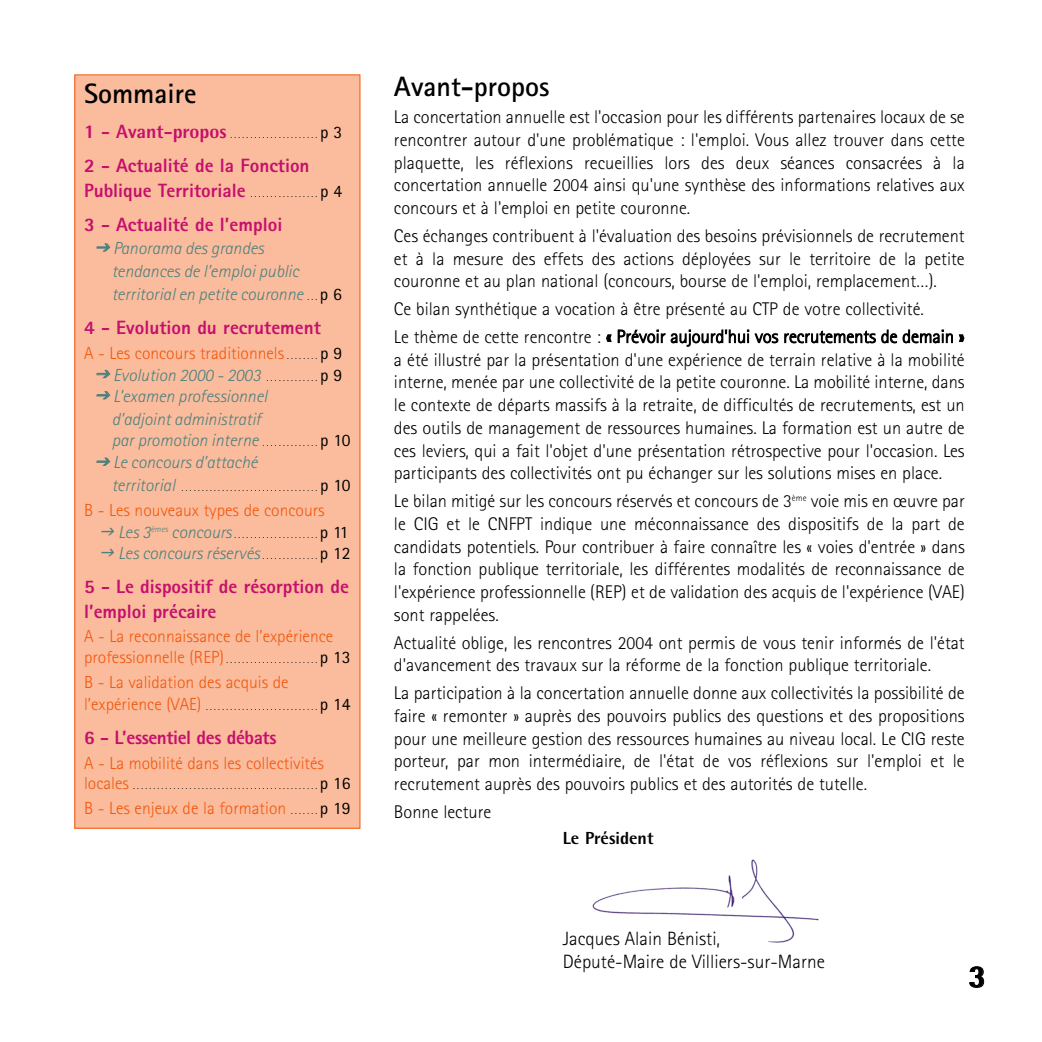
<style>
.page{position:relative;width:1042px;height:1042px;background:#fff}
.page>*{position:absolute;margin:0;border:0;box-sizing:border-box;transform-origin:0 0}
.t1{font:800 31.5px "Rotis Semi Sans";color:#000}
.t2{font:700 28px "Rotis Sans Serif";color:#000}
.t3{font:800 19.25px/24.5px "Rotis Sans Serif";color:#c50f6d}
.t4{font:300 19.25px/23.1px "Rotis Sans Serif";color:#000}
.t5{font:800 19.25px "Rotis Sans Serif";letter-spacing:-.02em;color:#c50f6d}
.t6{font:300 18.38px/22.8px "Rotis Sans Serif";color:#000;text-align:justify}
.t7{font:italic 300 17.5px/22.8px "Rotis Sans Serif";color:#4f807d}
.t8{font:300 17.5px "Rotis Sans Serif";color:#f2570b}
.t9{font:800 17.5px "Rotis Semi Sans";color:#000}
.t10{font:8.75px "Rotis Sans Serif";color:#000}
.s1{font-family:"Rotis Semi Sans";font-weight:800;font-size:19.25px;color:#c50f6d}
.s2{font-size:17.5px}
.s3{font-weight:400;font-size:8.75px;color:#000}
.s4{font-weight:400;font-size:17.5px;color:#000}
.s5{font-weight:400;font-style:normal;font-size:8.75px;color:#000}
.s6{font-weight:400;font-style:normal;color:#000}
.s7{font-style:normal;color:#f2570b}
.s8{font-weight:300;font-style:italic;font-size:17.5px;color:#4f807d}
.s9{font-weight:300;font-size:17.5px;color:#f2570b}
.s10{font-weight:400;color:#000}
</style>
<div class="page">
<div style="left:75px;top:75px;width:285px;height:753px;background:#fabc9d"></div>
<img style="left:592px;top:859px;width:227px;height:84px">
<h2 class="t2" style="left:84px;top:84px;width:114px">Sommaire</h2>
<p class="t10" style="left:84px;top:132px;width:260px"><span class="s1">1 - Avant-propos</span> . . . . . . . . . . . . . . . . . . . . . . <span class="s2">p 3</span></p>
<p class="t3" style="left:84px;top:155px;width:260px">2 - Actualité de la Fonction<br>Publique Territoriale <span class="s3">. . . . . . . . . . . . . . . . .</span> <span class="s4">p 4</span></p>
<p class="t3" style="left:84px;top:214px;width:200px">3 - Actualité de l’emploi</p>
<p class="t7" style="left:112px;top:238px;width:232px">Panorama des grandes<br>tendances de l’emploi public territorial en petite couronne <span class="s5">. . .</span> <span class="s6">p 6</span></p>
<p class="t3" style="left:84px;top:317px;width:238px">4 - Evolution du recrutement</p>
<p class="t7" style="left:113px;top:343px;width:231px;line-height:21.7px;text-align:justify;text-indent:-29px"><span class="s7">A - Les concours traditionnels</span> <span class="s5">. . . . . . . .</span> <span class="s6">p 9<br></span>Evolution 2000 - 2003 <span class="s5">. . . . . . . . . . . . .</span> <span class="s6">p 9<br></span>L’examen professionnel</p>
<p class="t7" style="left:112px;top:410px;width:240px;line-height:21px">d’adjoint administratif<br>par promotion interne <span class="s5">. . . . . . . . . . . . . .</span> <span class="s6">p 10</span></p>
<p class="t7" style="left:113px;top:453px;width:146px">Le concours d’attaché</p>
<p class="t10" style="left:112px;top:485px;width:240px"><span class="s8">territorial</span> . . . . . . . . . . . . . . . . . . . . . . . . . . . . . . . . . . <span class="s2">p 10</span></p>
<p class="t8" style="left:84px;top:503px;width:242px">B - Les nouveaux types de concours</p>
<p class="t10" style="left:118px;top:532px;width:232px"><span class="s8">Les 3</span><sup>èmes</sup> <span class="s8">concours</span> . . . . . . . . . . . . . . . . . . . . . <span class="s2">p 11</span></p>
<p class="t7" style="left:118px;top:543px;width:234px">Les concours réservés <span class="s5">. . . . . . . . . . . . . .</span> <span class="s6">p 12</span></p>
<p class="t3" style="left:84px;top:576px;width:266px">5 - Le dispositif de résorption de l’emploi précaire</p>
<p class="t8" style="left:84px;top:630px;width:251px">A - La reconnaissance de l’expérience</p>
<p class="t10" style="left:84px;top:657px;width:268px"><span class="s9">professionnelle (REP)</span> . . . . . . . . . . . . . . . . . . . . . . . <span class="s2">p 13</span></p>
<p class="t8" style="left:84px;top:675px;width:206px">B - La validation des acquis de</p>
<p class="t10" style="left:84px;top:703px;width:268px"><span class="s9">l’expérience (VAE)</span> . . . . . . . . . . . . . . . . . . . . . . . . . . . . <span class="s2">p 14</span></p>
<p class="t5" style="left:84px;top:731px;width:194px">6 - L’essentiel des débats</p>
<p class="t8" style="left:84px;top:756px;width:241px">A - La mobilité dans les collectivités</p>
<p class="t10" style="left:84px;top:783px;width:268px"><span class="s9">locales</span> . . . . . . . . . . . . . . . . . . . . . . . . . . . . . . . . . . . . . . . . . . . . . . <span class="s2">p 16</span></p>
<p class="t8" style="left:84px;top:802px;width:268px">B - Les enjeux de la formation <span class="s3">. . . . . . .</span> <span class="s10">p 19</span></p>
<h2 class="t2" style="left:394px;top:76px;width:157px">Avant-propos</h2>
<p class="t6" style="left:394px;top:107px;width:572px">La concertation annuelle est l'occasion pour les différents partenaires locaux de se rencontrer autour d'une problématique : l'emploi. Vous allez trouver dans cette plaquette, les réflexions recueillies lors des deux séances consacrées à la concertation annuelle 2004 ainsi qu'une synthèse des informations relatives aux concours et à l'emploi en petite couronne.</p>
<p class="t6" style="left:394px;top:226px;width:572px">Ces échanges contribuent à l'évaluation des besoins prévisionnels de recrutement et à la mesure des effets des actions déployées sur le territoire de la petite couronne et au plan national (concours, bourse de l'emploi, remplacement…).</p>
<p class="t6" style="left:394px;top:297px;width:572px;line-height:27.5px">Ce bilan synthétique a vocation à être présenté au CTP de votre collectivité.<br>Le thème de cette rencontre : « Prévoir aujourd'hui vos recrutements de demain »</p>
<p class="t6" style="left:394px;top:350px;width:572px">a été illustré par la présentation d'une expérience de terrain relative à la mobilité interne, menée par une collectivité de la petite couronne. La mobilité interne, dans le contexte de départs massifs à la retraite, de difficultés de recrutements, est un des outils de management de ressources humaines. La formation est un autre de ces leviers, qui a fait l'objet d'une présentation rétrospective pour l'occasion. Les participants des collectivités ont pu échanger sur les solutions mises en place.</p>
<p class="t6" style="left:394px;top:491px;width:572px">Le bilan mitigé sur les concours réservés et concours de 3<sup>ème</sup> voie mis en œuvre par le CIG et le CNFPT indique une méconnaissance des dispositifs de la part de candidats potentiels. Pour contribuer à faire connaître les « voies d'entrée » dans la fonction publique territoriale, les différentes modalités de reconnaissance de l'expérience professionnelle (REP) et de validation des acquis de l'expérience (VAE) sont rappelées.</p>
<p class="t6" style="left:394px;top:633px;width:572px">Actualité oblige, les rencontres 2004 ont permis de vous tenir informés de l'état d'avancement des travaux sur la réforme de la fonction publique territoriale.</p>
<p class="t6" style="left:394px;top:683px;width:572px">La participation à la concertation annuelle donne aux collectivités la possibilité de faire « remonter » auprès des pouvoirs publics des questions et des propositions pour une meilleure gestion des ressources humaines au niveau local. Le CIG reste porteur, par mon intermédiaire, de l'état de vos réflexions sur l'emploi et le recrutement auprès des pouvoirs publics et des autorités de tutelle.</p>
<p class="t6" style="left:394px;top:802px;width:99px">Bonne lecture</p>
<p class="t9" style="left:563px;top:832px;width:92px">Le Président</p>
<p class="t4" style="left:563px;top:928px;width:264px">Jacques Alain Bénisti,<br>Député-Maire de Villiers-sur-Marne</p>
<h1 class="t1" style="left:968px;top:965px;width:19px">3</h1>
</div>
